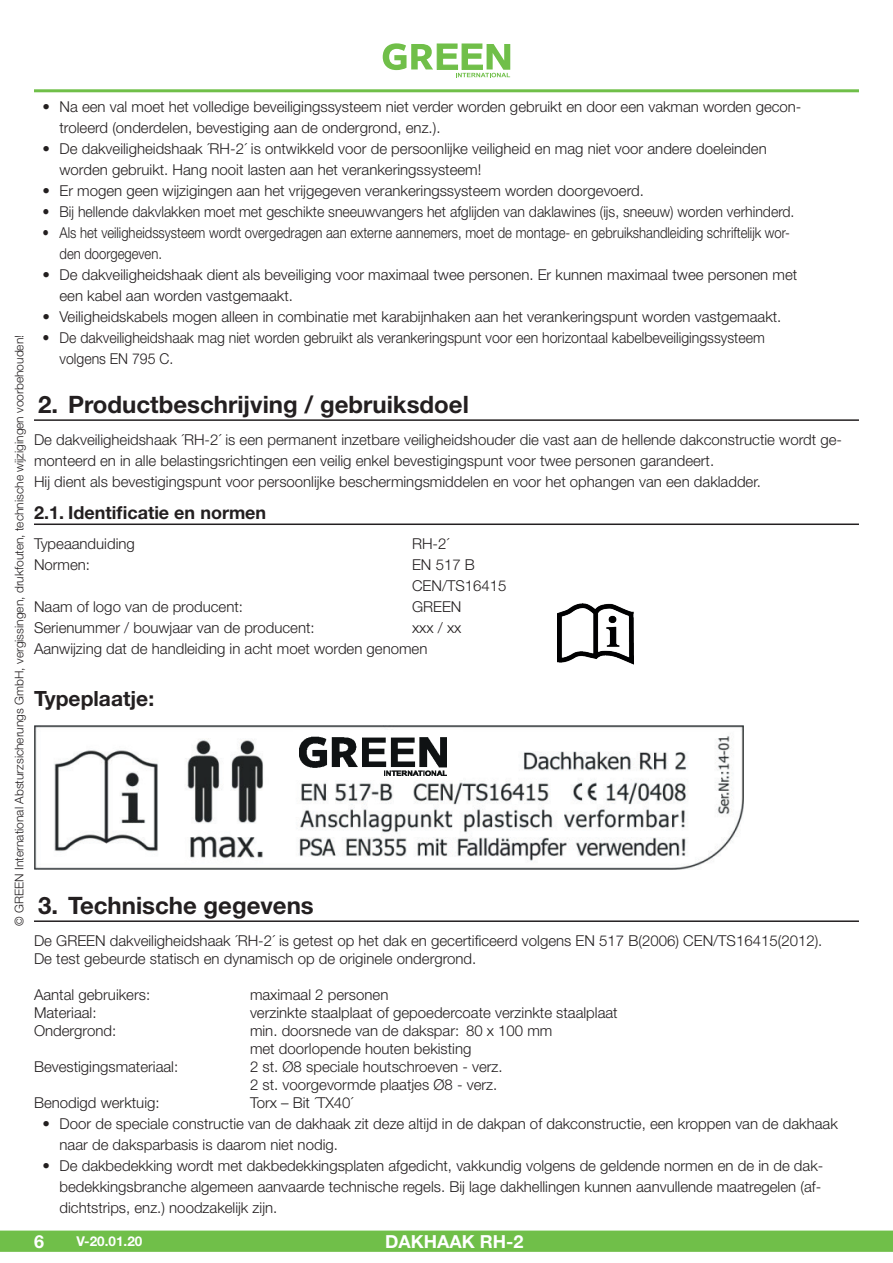
<style>
.page{position:relative;width:893px;height:1263px;background:#fff}
.page>*{position:absolute;margin:0;border:0;box-sizing:border-box;transform-origin:0 0}
.t1{font:700 24px "Helvetica Neue LT Std";color:#231f20}
.t2{font:700 21px "Helvetica Neue LT Std";color:#231f20}
.t3{font:700 18px "Helvetica Neue LT Std";color:#231f20}
.t4{font:700 18px "Helvetica Neue LT Std";color:#fff}
.t5{font:300 15px/21px "Helvetica Neue LT Std";color:#231f20}
.t6{font:300 15px/21px "Helvetica Neue LT Std";color:#231f20;scale:.94 1}
.t7{font:300 15px/21px "Helvetica Neue LT Std";color:#231f20;scale:.87 1}
.t8{font:700 13.5px "Helvetica Neue LT Std";color:#fff}
.t9{font:300 12px "Helvetica Neue LT Std";color:#231f20}
</style>
<div class="page">
<svg style="left:383px;top:43px;width:127px;height:34px"></svg>
<hr style="left:34px;top:89px;width:825px;height:3px;background:#70bf49">
<svg style="left:0;top:1230px;width:893px;height:22px;background:#74c14e"></svg>
<hr style="left:34px;top:419px;width:825px;height:2px;background:#231f20">
<hr style="left:34px;top:523px;width:825px;height:2px;background:#231f20">
<img style="left:557px;top:604px;width:77px;height:61px">
<img style="left:34px;top:726px;width:709px;height:144px">
<div style="left:293px;top:730px;width:169px;height:50px;background:#fff"></div>
<hr style="left:34px;top:920px;width:825px;height:2px;background:#231f20">
<img style="left:299px;top:736px;width:147px;height:39px">
<p class="t9" style="left:12px;top:926px;width:592px;rotate:-90deg">© GREEN International Absturzsicherungs GmbH, vergissingen, drukfouten, technische wijzigingen voorbehouden!</p>
<p class="t5" style="left:60px;top:95px;width:743px;text-indent:-17px">• Na een val moet het volledige beveiligingssysteem niet verder worden gebruikt en door een vakman worden gecon&shy;troleerd (onderdelen, bevestiging aan de ondergrond, enz.).</p>
<p class="t5" style="left:60px;top:137px;width:709px;text-indent:-17px">• De dakveiligheidshaak ´RH-2´ is ontwikkeld voor de persoonlijke veiligheid en mag niet voor andere doeleinden worden gebruikt. Hang nooit lasten aan het verankeringssysteem!</p>
<p class="t5" style="left:43px;top:179px;width:603px">• Er mogen geen wijzigingen aan het vrijgegeven verankeringssysteem worden doorgevoerd.</p>
<p class="t6" style="left:43px;top:200px;width:801px">• Bij hellende dakvlakken moet met geschikte sneeuwvangers het afglijden van daklawines (ijs, sneeuw) worden verhinderd.</p>
<p class="t7" style="left:60px;top:221px;width:841px;text-indent:-17px">• Als het veiligheidssysteem wordt overgedragen aan externe aannemers, moet de montage- en gebruikshandleiding schriftelijk wor&shy;den doorgegeven.</p>
<p class="t5" style="left:60px;top:263px;width:739px;text-indent:-17px">• De dakveiligheidshaak dient als beveiliging voor maximaal twee personen. Er kunnen maximaal twee personen met een kabel aan worden vastgemaakt.</p>
<p class="t5" style="left:43px;top:305px;width:740px">• Veiligheidskabels mogen alleen in combinatie met karabijnhaken aan het verankeringspunt worden vastgemaakt.</p>
<p class="t6" style="left:60px;top:326px;width:752px;text-indent:-17px">• De dakveiligheidshaak mag niet worden gebruikt als verankeringspunt voor een horizontaal kabelbeveiligingssysteem volgens EN 795 C.</p>
<h1 class="t1" style="left:38px;top:390px;width:432px">2. Productbeschrijving / gebruiksdoel</h1>
<p class="t5" style="left:34px;top:429px;width:809px">De dakveiligheidshaak ´RH-2´ is een permanent inzetbare veiligheidshouder die vast aan de hellende dakconstructie wordt ge&shy;monteerd en in alle belastingsrichtingen een veilig enkel bevestigingspunt voor twee personen garandeert.<br>Hij dient als bevestigingspunt voor persoonlijke beschermingsmiddelen en voor het ophangen van een dakladder.</p>
<p class="t3" style="left:34px;top:502px;width:234px">2.1. Identificatie en normen</p>
<p class="t5" style="left:34px;top:533px;width:102px">Typeaanduiding</p>
<p class="t5" style="left:412px;top:533px;width:39px">RH-2´</p>
<p class="t5" style="left:34px;top:554px;width:58px">Normen:</p>
<p class="t5" style="left:412px;top:554px;width:96px">EN 517 B<br>CEN/TS16415</p>
<p class="t5" style="left:34px;top:596px;width:210px">Naam of logo van de producent:</p>
<p class="t5" style="left:412px;top:596px;width:51px">GREEN</p>
<p class="t5" style="left:34px;top:617px;width:282px">Serienummer / bouwjaar van de producent:</p>
<p class="t5" style="left:34px;top:617px;width:429px;text-indent:378px">xxx / xx<br>Aanwijzing dat de handleiding in acht moet worden genomen</p>
<h2 class="t2" style="left:34px;top:686px;width:122px">Typeplaatje:</h2>
<h1 class="t1" style="left:38px;top:891px;width:277px">3. Technische gegevens</h1>
<p class="t5" style="left:34px;top:931px;width:790px;line-height:18px">De GREEN dakveiligheidshaak ´RH-2´ is getest op het dak en gecertificeerd volgens EN 517 B(2006) CEN/TS16415(2012).<br>De test gebeurde statisch en dynamisch op de originele ondergrond.</p>
<p class="t5" style="left:34px;top:984px;width:118px">Aantal gebruikers:</p>
<p class="t5" style="left:250px;top:984px;width:140px">maximaal 2 personen</p>
<p class="t5" style="left:34px;top:1002px;width:64px">Materiaal:</p>
<p class="t5" style="left:250px;top:1002px;width:369px">verzinkte staalplaat of gepoedercoate verzinkte staalplaat</p>
<p class="t5" style="left:34px;top:1020px;width:84px">Ondergrond:</p>
<p class="t5" style="left:250px;top:1021px;width:304px;line-height:18px">min. doorsnede van de dakspar: 80 x 100 mm met doorlopende houten bekisting</p>
<p class="t5" style="left:34px;top:1056px;width:146px">Bevestigingsmateriaal:</p>
<p class="t5" style="left:250px;top:1057px;width:254px;line-height:18px">2 st. Ø8 speciale houtschroeven - verz.<br>2 st. voorgevormde plaatjes Ø8 - verz.</p>
<p class="t5" style="left:34px;top:1092px;width:127px">Benodigd werktuig:</p>
<p class="t5" style="left:250px;top:1092px;width:105px">Torx – Bit ´TX40´</p>
<p class="t5" style="left:60px;top:1113px;width:780px;text-indent:-17px">• Door de speciale constructie van de dakhaak zit deze altijd in de dakpan of dakconstructie, een kroppen van de dakhaak naar de daksparbasis is daarom niet nodig.</p>
<p class="t5" style="left:60px;top:1155px;width:765px;text-indent:-17px">• De dakbedekking wordt met dakbedekkingsplaten afgedicht, vakkundig volgens de geldende normen en de in de dak&shy;bedekkingsbranche algemeen aanvaarde technische regels. Bij lage dakhellingen kunnen aanvullende maatregelen (af&shy;dichtstrips, enz.) noodzakelijk zijn.</p>
<p class="t4" style="left:34px;top:1230px;width:12px">6</p>
<p class="t8" style="left:77px;top:1233px;width:67px">V-20.01.20</p>
<p class="t4" style="left:385px;top:1230px;width:140px">DAKHAAK RH-2</p>
</div>
